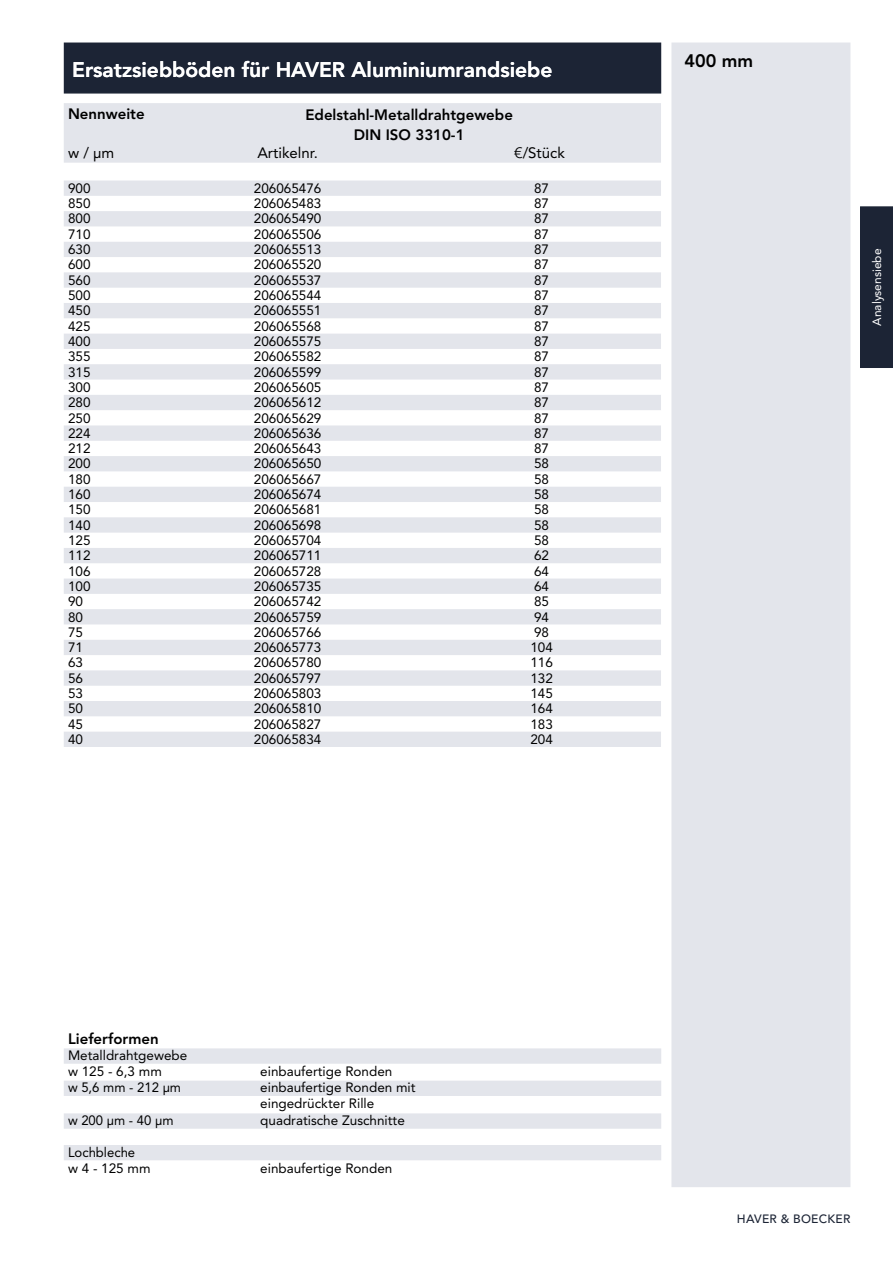
<style>
.page{position:relative;width:893px;height:1263px;background:#fff}
.page>*{position:absolute;margin:0;border:0;box-sizing:border-box;transform-origin:0 0}
.t1{font:800 21px "Avenir LT Std";color:#fff}
.t2{font:800 18px "Avenir LT Std";color:#000}
.t3{font:800 15px/19.8px "Avenir LT Std";color:#000;text-align:center}
.t4{font:15px "Avenir LT Std";color:#000}
.t5{font:13.5px/16.2px "Avenir LT Std";color:#000}
.t6{font:500 12px "Avenir LT Std";letter-spacing:.02em;color:#1c2435}
.t7{font:12px "Avenir LT Std";color:#fff}
</style>
<div class="page">
<div style="left:671px;top:43px;width:179px;height:1144px;background:#e3e5eb;border:2px solid #e3e5eb"></div>
<div style="left:64px;top:1145px;width:597px;height:15px;background:#e3e5eb"></div>
<div style="left:64px;top:1113px;width:597px;height:16px;background:#e3e5eb;border:2px solid #e3e5eb"></div>
<div style="left:64px;top:1081px;width:597px;height:15px;background:#e3e5eb"></div>
<div style="left:64px;top:1048px;width:597px;height:16px;background:#e3e5eb;border:2px solid #e3e5eb"></div>
<div style="left:64px;top:43px;width:597px;height:51px;background:#1c2435;border:2px solid #1c2435"></div>
<div style="left:860px;top:206px;width:33px;height:162px;background:#1c2435"></div>
<div style="left:64px;top:103px;width:597px;height:60px;background:#e3e5eb"></div>
<svg style="left:64px;top:181px;width:597px;height:566px;fill:#ebedf1"></svg>
<h1 class="t1" style="left:72px;top:58px;width:482px">Ersatzsiebböden für HAVER Aluminiumrandsiebe</h1>
<p class="t3" style="left:68px;top:104px;width:78px">Nennweite</p>
<p class="t3" style="left:305px;top:105px;width:209px">Edelstahl-Metalldrahtgewebe<br>DIN ISO 3310-1</p>
<p class="t4" style="left:68px;top:144px;width:48px">w / µm</p>
<p class="t4" style="left:257px;top:144px;width:62px">Artikelnr.</p>
<p class="t4" style="left:514px;top:144px;width:52px">€/Stück</p>
<p class="t5" style="left:68px;top:180px;width:24px">900</p>
<p class="t5" style="left:254px;top:180px;width:69px">206065476</p>
<p class="t5" style="left:534px;top:180px;width:17px">87</p>
<p class="t5" style="left:68px;top:195px;width:24px">850</p>
<p class="t5" style="left:254px;top:195px;width:69px">206065483</p>
<p class="t5" style="left:534px;top:195px;width:17px">87</p>
<p class="t5" style="left:68px;top:211px;width:24px">800</p>
<p class="t5" style="left:254px;top:211px;width:69px">206065490</p>
<p class="t5" style="left:534px;top:211px;width:17px">87</p>
<p class="t5" style="left:68px;top:226px;width:24px">710</p>
<p class="t5" style="left:254px;top:226px;width:69px">206065506</p>
<p class="t5" style="left:534px;top:226px;width:17px">87</p>
<p class="t5" style="left:68px;top:241px;width:24px">630</p>
<p class="t5" style="left:254px;top:241px;width:69px">206065513</p>
<p class="t5" style="left:534px;top:241px;width:17px">87</p>
<p class="t5" style="left:68px;top:257px;width:24px">600</p>
<p class="t5" style="left:254px;top:257px;width:69px">206065520</p>
<p class="t5" style="left:534px;top:257px;width:17px">87</p>
<p class="t5" style="left:68px;top:272px;width:24px">560</p>
<p class="t5" style="left:254px;top:272px;width:69px">206065537</p>
<p class="t5" style="left:534px;top:272px;width:17px">87</p>
<p class="t5" style="left:68px;top:287px;width:24px">500</p>
<p class="t5" style="left:254px;top:287px;width:69px">206065544</p>
<p class="t5" style="left:534px;top:287px;width:17px">87</p>
<p class="t5" style="left:68px;top:303px;width:24px">450</p>
<p class="t5" style="left:254px;top:303px;width:69px">206065551</p>
<p class="t5" style="left:534px;top:303px;width:17px">87</p>
<p class="t5" style="left:68px;top:318px;width:24px">425</p>
<p class="t5" style="left:254px;top:318px;width:69px">206065568</p>
<p class="t5" style="left:534px;top:318px;width:17px">87</p>
<p class="t5" style="left:68px;top:333px;width:24px">400</p>
<p class="t5" style="left:254px;top:333px;width:69px">206065575</p>
<p class="t5" style="left:534px;top:333px;width:17px">87</p>
<p class="t5" style="left:68px;top:349px;width:24px">355</p>
<p class="t5" style="left:254px;top:349px;width:69px">206065582</p>
<p class="t5" style="left:534px;top:349px;width:17px">87</p>
<p class="t5" style="left:68px;top:364px;width:24px">315</p>
<p class="t5" style="left:254px;top:364px;width:69px">206065599</p>
<p class="t5" style="left:534px;top:364px;width:17px">87</p>
<p class="t5" style="left:68px;top:379px;width:24px">300</p>
<p class="t5" style="left:254px;top:379px;width:69px">206065605</p>
<p class="t5" style="left:534px;top:379px;width:17px">87</p>
<p class="t5" style="left:68px;top:394px;width:24px">280</p>
<p class="t5" style="left:254px;top:394px;width:69px">206065612</p>
<p class="t5" style="left:534px;top:394px;width:17px">87</p>
<p class="t5" style="left:68px;top:410px;width:24px">250</p>
<p class="t5" style="left:254px;top:410px;width:69px">206065629</p>
<p class="t5" style="left:534px;top:410px;width:17px">87</p>
<p class="t5" style="left:68px;top:425px;width:24px">224</p>
<p class="t5" style="left:254px;top:425px;width:69px">206065636</p>
<p class="t5" style="left:534px;top:425px;width:17px">87</p>
<p class="t5" style="left:68px;top:440px;width:24px">212</p>
<p class="t5" style="left:254px;top:440px;width:69px">206065643</p>
<p class="t5" style="left:534px;top:440px;width:17px">87</p>
<p class="t5" style="left:68px;top:456px;width:24px">200</p>
<p class="t5" style="left:254px;top:456px;width:69px">206065650</p>
<p class="t5" style="left:534px;top:456px;width:17px">58</p>
<p class="t5" style="left:68px;top:471px;width:24px">180</p>
<p class="t5" style="left:254px;top:471px;width:69px">206065667</p>
<p class="t5" style="left:534px;top:471px;width:17px">58</p>
<p class="t5" style="left:68px;top:486px;width:24px">160</p>
<p class="t5" style="left:254px;top:486px;width:69px">206065674</p>
<p class="t5" style="left:534px;top:486px;width:17px">58</p>
<p class="t5" style="left:68px;top:502px;width:24px">150</p>
<p class="t5" style="left:254px;top:502px;width:69px">206065681</p>
<p class="t5" style="left:534px;top:502px;width:17px">58</p>
<p class="t5" style="left:68px;top:517px;width:24px">140</p>
<p class="t5" style="left:254px;top:517px;width:69px">206065698</p>
<p class="t5" style="left:534px;top:517px;width:17px">58</p>
<p class="t5" style="left:68px;top:532px;width:24px">125</p>
<p class="t5" style="left:254px;top:532px;width:69px">206065704</p>
<p class="t5" style="left:534px;top:532px;width:17px">58</p>
<p class="t5" style="left:68px;top:548px;width:24px">112</p>
<p class="t5" style="left:254px;top:548px;width:69px">206065711</p>
<p class="t5" style="left:534px;top:548px;width:17px">62</p>
<p class="t5" style="left:68px;top:563px;width:24px">106</p>
<p class="t5" style="left:254px;top:563px;width:69px">206065728</p>
<p class="t5" style="left:534px;top:563px;width:17px">64</p>
<p class="t5" style="left:68px;top:578px;width:24px">100</p>
<p class="t5" style="left:254px;top:578px;width:69px">206065735</p>
<p class="t5" style="left:534px;top:578px;width:17px">64</p>
<p class="t5" style="left:68px;top:593px;width:17px">90</p>
<p class="t5" style="left:254px;top:593px;width:69px">206065742</p>
<p class="t5" style="left:534px;top:593px;width:17px">85</p>
<p class="t5" style="left:68px;top:609px;width:17px">80</p>
<p class="t5" style="left:254px;top:609px;width:69px">206065759</p>
<p class="t5" style="left:534px;top:609px;width:17px">94</p>
<p class="t5" style="left:68px;top:624px;width:17px">75</p>
<p class="t5" style="left:254px;top:624px;width:69px">206065766</p>
<p class="t5" style="left:534px;top:624px;width:17px">98</p>
<p class="t5" style="left:68px;top:639px;width:17px">71</p>
<p class="t5" style="left:254px;top:639px;width:69px">206065773</p>
<p class="t5" style="left:530px;top:639px;width:24px">104</p>
<p class="t5" style="left:68px;top:655px;width:17px">63</p>
<p class="t5" style="left:254px;top:655px;width:69px">206065780</p>
<p class="t5" style="left:530px;top:655px;width:24px">116</p>
<p class="t5" style="left:68px;top:670px;width:17px">56</p>
<p class="t5" style="left:254px;top:670px;width:69px">206065797</p>
<p class="t5" style="left:530px;top:670px;width:24px">132</p>
<p class="t5" style="left:68px;top:685px;width:17px">53</p>
<p class="t5" style="left:254px;top:685px;width:69px">206065803</p>
<p class="t5" style="left:530px;top:685px;width:24px">145</p>
<p class="t5" style="left:68px;top:701px;width:17px">50</p>
<p class="t5" style="left:254px;top:701px;width:69px">206065810</p>
<p class="t5" style="left:530px;top:701px;width:24px">164</p>
<p class="t5" style="left:68px;top:716px;width:17px">45</p>
<p class="t5" style="left:254px;top:716px;width:69px">206065827</p>
<p class="t5" style="left:530px;top:716px;width:24px">183</p>
<p class="t5" style="left:68px;top:731px;width:17px">40</p>
<p class="t5" style="left:254px;top:731px;width:69px">206065834</p>
<p class="t5" style="left:530px;top:731px;width:24px">204</p>
<p class="t3" style="left:68px;top:1028px;width:92px">Lieferformen</p>
<p class="t5" style="left:68px;top:1047px;width:121px">Metalldrahtgewebe w 125 - 6,3 mm</p>
<p class="t5" style="left:260px;top:1063px;width:134px">einbaufertige Ronden</p>
<p class="t5" style="left:68px;top:1079px;width:115px">w 5,6 mm - 212 µm</p>
<p class="t5" style="left:260px;top:1079px;width:157px">einbaufertige Ronden mit eingedrückter Rille</p>
<p class="t5" style="left:68px;top:1112px;width:107px">w 200 µm - 40 µm</p>
<p class="t5" style="left:260px;top:1112px;width:146px">quadratische Zuschnitte</p>
<p class="t5" style="left:68px;top:1144px;width:84px">Lochbleche<br>w 4 - 125 mm</p>
<p class="t5" style="left:260px;top:1160px;width:134px">einbaufertige Ronden</p>
<h2 class="t2" style="left:685px;top:50px;width:70px">400 mm</h2>
<p class="t7" style="left:870px;top:326px;width:79px;rotate:-90deg">Analysensiebe</p>
<p class="t6" style="left:737px;top:1211px;width:115px">HAVER &amp; BOECKER</p>
</div>
